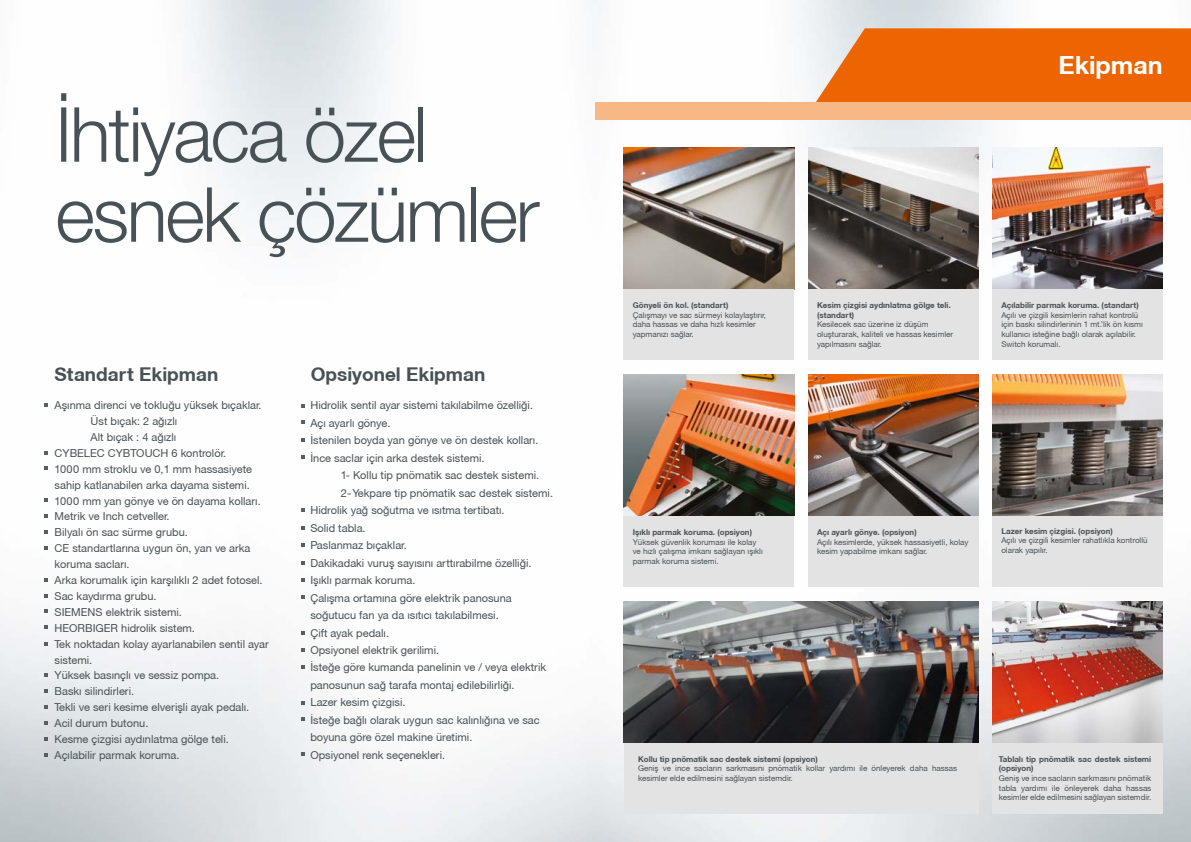
<style>
.page{position:relative;width:1191px;height:842px;background:#fff}
.page>*{position:absolute;margin:0;border:0;box-sizing:border-box;transform-origin:0 0}
.t1{font:300 76px/80px "Helvetica Neue LT Pro";letter-spacing:-.03em;color:#485155}
.t2{font:700 25px "Helvetica Neue CE";color:#fff}
.t3{font:700 19px "Helvetica Neue CE";color:#485155}
.t4{font:11px/17.5px "Helvetica Neue CE";color:#485155}
.t5{font:8px/9.6px "Helvetica Neue CE";color:#485155}
.t6{font:700 8px/9.6px "Helvetica Neue CE";color:#485155}
</style>
<div class="page">
<img style="left:0;top:0;width:1191px;height:842px">
<svg style="left:816px;top:28px;width:375px;height:74px;background:#eb6e13"></svg>
<div style="left:595px;top:102px;width:596px;height:17px;background:#f8b886"></div>
<div style="left:992px;top:516px;width:170px;height:71px;background:#e3e3e3"></div>
<img style="left:992px;top:374px;width:170px;height:142px">
<div style="left:992px;top:743px;width:170px;height:71px;background:#e3e3e3"></div>
<img style="left:992px;top:601px;width:170px;height:142px">
<div style="left:808px;top:516px;width:170px;height:71px;background:#e3e3e3"></div>
<img style="left:808px;top:374px;width:170px;height:142px">
<div style="left:624px;top:516px;width:170px;height:71px;background:#e3e3e3"></div>
<img style="left:624px;top:374px;width:170px;height:142px">
<img style="left:624px;top:147px;width:170px;height:142px">
<img style="left:808px;top:147px;width:170px;height:142px">
<img style="left:992px;top:147px;width:170px;height:142px">
<div style="left:624px;top:289px;width:170px;height:71px;background:#e3e3e3"></div>
<div style="left:808px;top:289px;width:170px;height:71px;background:#e3e3e3"></div>
<div style="left:992px;top:289px;width:170px;height:71px;background:#e3e3e3"></div>
<div style="left:624px;top:743px;width:354px;height:71px;background:#e3e3e3"></div>
<svg style="left:45px;top:451px;width:3px;height:4px"></svg>
<svg style="left:45px;top:466px;width:3px;height:4px"></svg>
<svg style="left:45px;top:514px;width:3px;height:4px"></svg>
<svg style="left:45px;top:530px;width:3px;height:4px"></svg>
<svg style="left:45px;top:546px;width:3px;height:4px"></svg>
<svg style="left:45px;top:578px;width:3px;height:4px"></svg>
<svg style="left:45px;top:642px;width:3px;height:4px"></svg>
<svg style="left:45px;top:689px;width:3px;height:4px"></svg>
<svg style="left:45px;top:705px;width:3px;height:4px"></svg>
<svg style="left:45px;top:737px;width:3px;height:4px"></svg>
<svg style="left:45px;top:403px;width:3px;height:4px"></svg>
<img style="left:624px;top:601px;width:354px;height:142px">
<svg style="left:301px;top:420px;width:3px;height:4px"></svg>
<svg style="left:301px;top:455px;width:3px;height:4px"></svg>
<svg style="left:301px;top:508px;width:3px;height:4px"></svg>
<svg style="left:301px;top:543px;width:3px;height:4px"></svg>
<svg style="left:301px;top:578px;width:3px;height:4px"></svg>
<svg style="left:301px;top:595px;width:3px;height:4px"></svg>
<svg style="left:301px;top:752px;width:3px;height:4px"></svg>
<svg style="left:301px;top:717px;width:3px;height:4px"></svg>
<svg style="left:301px;top:665px;width:3px;height:4px"></svg>
<svg style="left:301px;top:648px;width:3px;height:4px"></svg>
<h1 class="t1" style="left:55px;top:93px;width:486px">İhtiyaca özel esnek çözümler</h1>
<h3 class="t3" style="left:55px;top:362px;width:165px">Standart Ekipman</h3>
<p class="t4" style="left:55px;top:397px;width:208px">Aşınma direnci ve tokluğu yüksek bıçaklar.</p>
<p class="t4" style="left:91px;top:412px;width:88px">Üst bıçak: 2 ağızlı</p>
<p class="t4" style="left:91px;top:428px;width:87px">Alt bıçak : 4 ağızlı</p>
<p class="t4" style="left:55px;top:444px;width:173px">CYBELEC CYBTOUCH 6 kontrolör.</p>
<p class="t4" style="left:55px;top:460px;width:199px">1000 mm stroklu ve 0,1 mm hassasiyete</p>
<p class="t4" style="left:55px;top:476px;width:197px">sahip katlanabilen arka dayama sistemi.</p>
<p class="t4" style="left:55px;top:492px;width:208px">1000 mm yan gönye ve ön dayama kolları.</p>
<p class="t4" style="left:55px;top:508px;width:116px">Metrik ve Inch cetveller.</p>
<p class="t4" style="left:55px;top:524px;width:135px">Bilyalı ön sac sürme grubu.</p>
<p class="t4" style="left:55px;top:540px;width:197px">CE standartlarına uygun ön, yan ve arka</p>
<p class="t4" style="left:55px;top:556px;width:76px">koruma sacları.</p>
<p class="t4" style="left:55px;top:571px;width:210px">Arka korumalık için karşılıklı 2 adet fotosel.</p>
<p class="t4" style="left:55px;top:587px;width:103px">Sac kaydırma grubu.</p>
<p class="t4" style="left:55px;top:603px;width:129px">SIEMENS elektrik sistemi.</p>
<p class="t4" style="left:55px;top:619px;width:142px">HEORBIGER hidrolik sistem.</p>
<p class="t4" style="left:55px;top:635px;width:216px">Tek noktadan kolay ayarlanabilen sentil ayar</p>
<p class="t4" style="left:55px;top:651px;width:39px">sistemi.</p>
<p class="t4" style="left:55px;top:667px;width:166px">Yüksek basınçlı ve sessiz pompa.</p>
<p class="t4" style="left:55px;top:683px;width:81px">Baskı silindirleri.</p>
<p class="t4" style="left:55px;top:699px;width:196px">Tekli ve seri kesime elverişli ayak pedalı.</p>
<p class="t4" style="left:55px;top:714px;width:95px">Acil durum butonu.</p>
<p class="t4" style="left:55px;top:730px;width:176px">Kesme çizgisi aydınlatma gölge teli.</p>
<p class="t4" style="left:55px;top:746px;width:126px">Açılabilir parmak koruma.</p>
<h3 class="t3" style="left:311px;top:362px;width:176px">Opsiyonel Ekipman</h3>
<p class="t4" style="left:310px;top:397px;width:229px">Hidrolik sentil ayar sistemi takılabilme özelliği.<br>Açı ayarlı gönye.<br>İstenilen boyda yan gönye ve ön destek kolları.<br>İnce saclar için arka destek sistemi.</p>
<p class="t4" style="left:341px;top:467px;width:200px">1- Kollu tip pnömatik sac destek sistemi.</p>
<p class="t4" style="left:341px;top:484px;width:214px">2- Yekpare tip pnömatik sac destek sistemi.</p>
<p class="t4" style="left:310px;top:502px;width:196px">Hidrolik yağ soğutma ve ısıtma tertibatı.</p>
<p class="t4" style="left:310px;top:519px;width:57px">Solid tabla.</p>
<p class="t4" style="left:310px;top:536px;width:98px">Paslanmaz bıçaklar.</p>
<p class="t4" style="left:310px;top:554px;width:223px">Dakikadaki vuruş sayısını arttırabilme özelliği.</p>
<p class="t4" style="left:310px;top:571px;width:106px">Işıklı parmak koruma.</p>
<p class="t4" style="left:310px;top:589px;width:203px">Çalışma ortamına göre elektrik panosuna</p>
<p class="t4" style="left:310px;top:606px;width:190px">soğutucu fan ya da ısıtıcı takılabilmesi.</p>
<p class="t4" style="left:310px;top:624px;width:80px">Çift ayak pedalı.</p>
<p class="t4" style="left:310px;top:641px;width:130px">Opsiyonel elektrik gerilimi.</p>
<p class="t4" style="left:310px;top:659px;width:237px">İsteğe göre kumanda panelinin ve / veya elektrik</p>
<p class="t4" style="left:310px;top:676px;width:206px">panosunun sağ tarafa montaj edilebilirliği.</p>
<p class="t4" style="left:310px;top:694px;width:97px">Lazer kesim çizgisi.</p>
<p class="t4" style="left:310px;top:711px;width:231px">İsteğe bağlı olarak uygun sac kalınlığına ve sac</p>
<p class="t4" style="left:310px;top:729px;width:163px">boyuna göre özel makine üretimi.</p>
<p class="t4" style="left:310px;top:746px;width:136px">Opsiyonel renk seçenekleri.</p>
<h2 class="t2" style="left:1058px;top:50px;width:106px">Ekipman</h2>
<p class="t6" style="left:632px;top:301px;width:97px">Gönyeli ön kol. (standart)</p>
<p class="t5" style="left:632px;top:310px;width:135px">Çalışmayı ve sac sürmeyi kolaylaştırır, daha hassas ve daha hızlı kesimler yapmanızı sağlar.</p>
<p class="t6" style="left:817px;top:301px;width:135px">Kesim çizgisi aydınlatma gölge teli. (standart)</p>
<p class="t5" style="left:817px;top:320px;width:138px">Kesilecek sac üzerine iz düşüm oluşturarak, kaliteli ve hassas kesimler yapılmasını sağlar.</p>
<p class="t6" style="left:1001px;top:301px;width:139px">Açılabilir parmak koruma. (standart)</p>
<p class="t5" style="left:1001px;top:310px;width:143px">Açılı ve çizgili kesimlerin rahat kontrolü için baskı silindirlerinin 1 mt.’lik ön kısmı kullanıcı isteğine bağlı olarak açılabilir.<br>Switch korumalı.</p>
<p class="t6" style="left:632px;top:527px;width:121px">Işıklı parmak koruma. (opsiyon)</p>
<p class="t5" style="left:632px;top:537px;width:132px">Yüksek güvenlik koruması ile kolay ve hızlı çalışma imkanı sağlayan ışıklı parmak koruma sistemi.</p>
<p class="t6" style="left:817px;top:527px;width:101px">Açı ayarlı gönye. (opsiyon)</p>
<p class="t5" style="left:817px;top:537px;width:153px">Açılı kesimlerde, yüksek hassasiyetli, kolay kesim yapabilme imkanı sağlar.</p>
<p class="t6" style="left:1001px;top:526px;width:113px">Lazer kesim çizgisi. (opsiyon)</p>
<p class="t5" style="left:1001px;top:536px;width:148px">Açılı ve çizgili kesimler rahatlıkla kontrollü olarak yapılır.</p>
<p class="t6" style="left:638px;top:754px;width:181px">Kollu tip pnömatik sac destek sistemi (opsiyon)</p>
<p class="t5" style="left:638px;top:764px;width:320px">Geniş ve ince sacların sarkmasını pnömatik kollar yardımı ile önleyerek daha hassas kesimler elde edilmesini sağlayan sistemdir.</p>
<p class="t6" style="left:999px;top:754px;width:154px">Tablalı tip pnömatik sac destek sistemi (opsiyon)</p>
<p class="t5" style="left:999px;top:773px;width:154px;text-align:justify">Geniş ve ince sacların sarkmasını pnömatik tabla yardımı ile önleyerek daha hassas kesimler elde edilmesini sağlayan sistemdir.</p>
</div>
